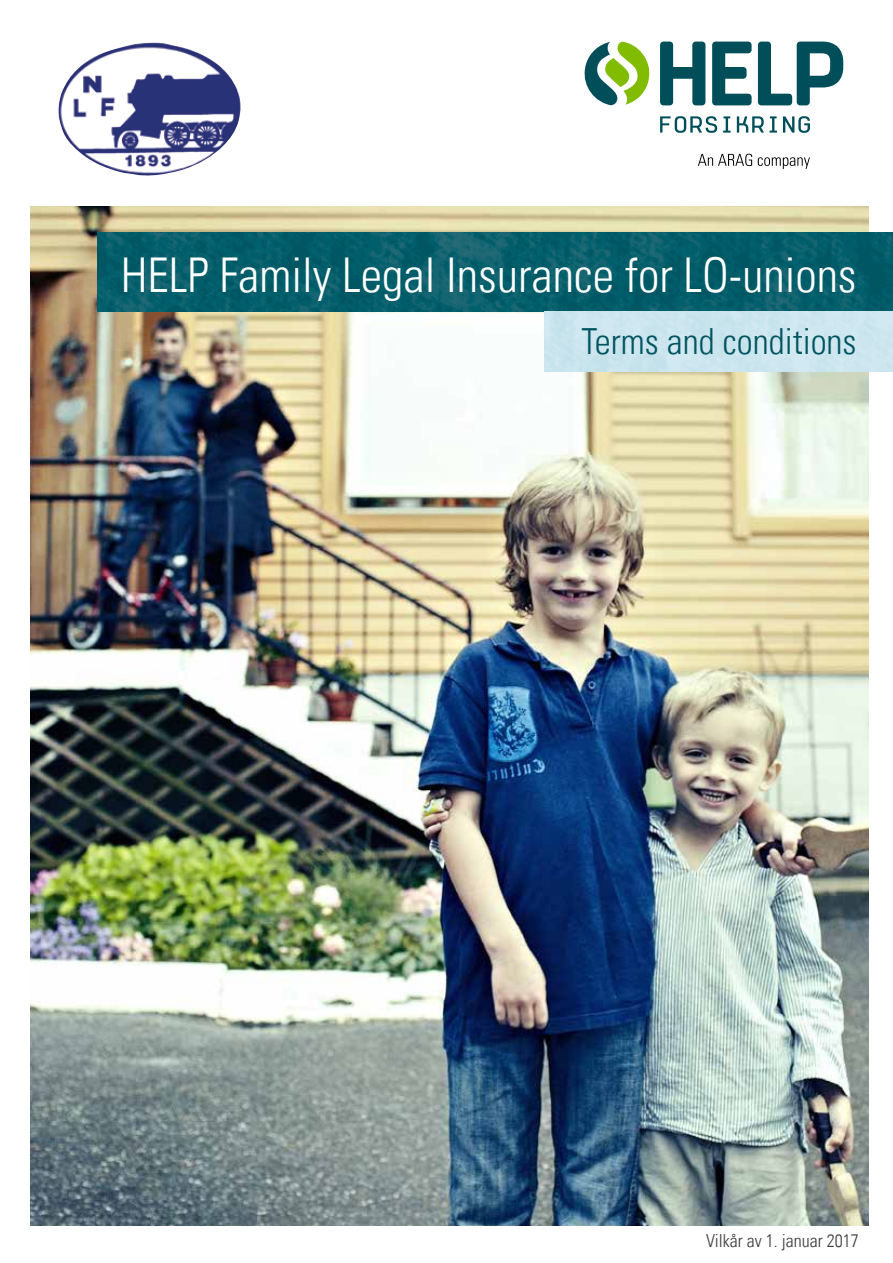
<style>
.page{position:relative;width:893px;height:1263px;background:#fff}
.page>*{position:absolute;margin:0;border:0;box-sizing:border-box;transform-origin:0 0}
.t1{font:300 condensed 48px "Univers LT";color:#fff}
.t2{font:300 condensed 36px "Univers LT";color:#005561}
.t3{font:300 condensed 18px "Univers LT";color:#3c3c3b}
</style>
<div class="page">
<img style="left:31px;top:206px;width:837px;height:1019px">
<img style="left:98px;top:232px;width:795px;height:79px">
<div style="left:544px;top:311px;width:349px;height:61px;background:#cce5ee"></div>
<svg style="left:660px;top:116px;width:57px;height:17px"></svg>
<svg style="left:723px;top:116px;width:8px;height:17px"></svg>
<svg style="left:737px;top:116px;width:40px;height:17px"></svg>
<svg style="left:783px;top:116px;width:27px;height:17px"></svg>
<svg style="left:585px;top:42px;width:65px;height:63px"></svg>
<svg style="left:660px;top:42px;width:45px;height:63px"></svg>
<svg style="left:712px;top:42px;width:40px;height:63px"></svg>
<svg style="left:758px;top:42px;width:85px;height:63px"></svg>
<svg style="left:698px;top:154px;width:54px;height:12px"></svg>
<svg style="left:758px;top:157px;width:52px;height:12px"></svg>
<img style="left:58px;top:43px;width:183px;height:133px">
<p class="t1" style="left:121px;top:246px;width:737px">HELP Family Legal Insurance for LO-unions</p>
<p class="t2" style="left:581px;top:320px;width:277px">Terms and conditions</p>
<p class="t3" style="left:706px;top:1230px;width:154px">Vilkår av 1. januar 2017</p>
</div>
